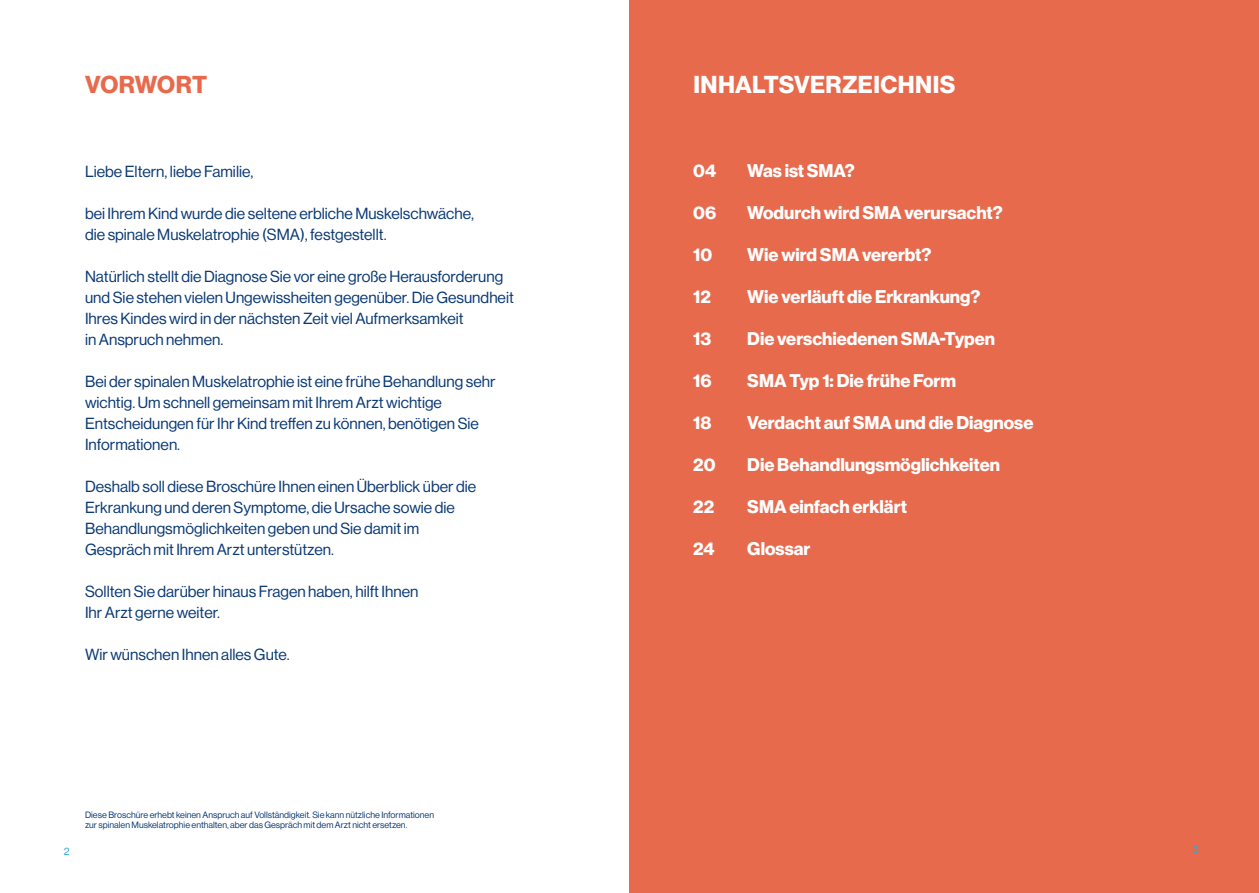
<style>
.page{position:relative;width:1259px;height:893px;background:#fff}
.page>*{position:absolute;margin:0;border:0;box-sizing:border-box;transform-origin:0 0}
.t1{font:700 24px "Volta Modern Display 75";letter-spacing:.02em;color:#fff}
.t2{font:700 24px "Volta Modern Display 75";letter-spacing:.005em;color:#e86a4d}
.t3{font:700 18px "Volta Modern Display 75";color:#fff}
.t4{font:15.75px/21px "Volta Modern Display 55 Roman";color:#0a3974}
.t5{font:10.5px "Volta Modern Display 55 Roman";color:#2aa9dd}
.t6{font:9px/10.8px "Volta Modern Display 55 Roman";color:#0a3974}
</style>
<div class="page">
<div style="left:629px;top:0;width:630px;height:893px;background:#e86a4d"></div>
<h1 class="t2" style="left:85px;top:71px;width:123px">VORWORT</h1>
<h1 class="t1" style="left:693px;top:71px;width:263px">INHALTSVERZEICHNIS</h1>
<p class="t4" style="left:85px;top:161px;width:170px">Liebe Eltern, liebe Familie,</p>
<p class="t4" style="left:85px;top:203px;width:390px">bei Ihrem Kind wurde die seltene erbliche Muskelschwäche, die spinale Muskelatrophie (SMA), festgestellt.</p>
<p class="t4" style="left:85px;top:266px;width:430px">Natürlich stellt die Diagnose Sie vor eine große Herausforderung und Sie stehen vielen Ungewissheiten gegenüber. Die Gesundheit Ihres Kindes wird in der nächsten Zeit viel Aufmerksamkeit<br>in Anspruch nehmen.</p>
<p class="t4" style="left:85px;top:371px;width:412px">Bei der spinalen Muskelatrophie ist eine frühe Behandlung sehr wichtig. Um schnell gemeinsam mit Ihrem Arzt wichtige Entscheidungen für Ihr Kind treffen zu können, benötigen Sie Informationen.</p>
<p class="t4" style="left:85px;top:476px;width:392px">Deshalb soll diese Broschüre Ihnen einen Überblick über die Erkrankung und deren Symptome, die Ursache sowie die Behandlungsmöglichkeiten geben und Sie damit im Gespräch mit Ihrem Arzt unterstützen.</p>
<p class="t4" style="left:85px;top:581px;width:335px">Sollten Sie darüber hinaus Fragen haben, hilft Ihnen<br>Ihr Arzt gerne weiter.</p>
<p class="t4" style="left:85px;top:644px;width:206px">Wir wünschen Ihnen alles Gute.</p>
<p class="t6" style="left:85px;top:809px;width:350px">Diese Broschüre erhebt keinen Anspruch auf Vollständigkeit. Sie kann nützliche Informationen zur spinalen Muskelatrophie enthalten, aber das Gespräch mit dem Arzt nicht ersetzen.</p>
<p class="t3" style="left:693px;top:160px;width:24px">04</p>
<p class="t3" style="left:747px;top:160px;width:109px">Was ist SMA?</p>
<p class="t3" style="left:693px;top:202px;width:24px">06</p>
<p class="t3" style="left:747px;top:202px;width:257px">Wodurch wird SMA verursacht?</p>
<p class="t3" style="left:693px;top:244px;width:21px">10</p>
<p class="t3" style="left:747px;top:244px;width:186px">Wie wird SMA vererbt?</p>
<p class="t3" style="left:693px;top:286px;width:19px">12</p>
<p class="t3" style="left:747px;top:286px;width:235px">Wie verläuft die Erkrankung?</p>
<p class="t3" style="left:693px;top:328px;width:20px">13</p>
<p class="t3" style="left:747px;top:328px;width:249px">Die verschiedenen SMA-Typen</p>
<p class="t3" style="left:693px;top:370px;width:20px">16</p>
<p class="t3" style="left:747px;top:370px;width:210px">SMA Typ 1: Die frühe Form</p>
<p class="t3" style="left:693px;top:412px;width:20px">18</p>
<p class="t3" style="left:747px;top:412px;width:288px">Verdacht auf SMA und die Diagnose</p>
<p class="t3" style="left:693px;top:454px;width:24px">20</p>
<p class="t3" style="left:747px;top:454px;width:254px">Die Behandlungsmöglichkeiten</p>
<p class="t3" style="left:693px;top:496px;width:23px">22</p>
<p class="t3" style="left:747px;top:496px;width:161px">SMA einfach erklärt</p>
<p class="t3" style="left:693px;top:538px;width:23px">24</p>
<p class="t3" style="left:747px;top:538px;width:65px">Glossar</p>
<p class="t5" style="left:64px;top:845px;width:7px">2</p>
<p class="t5" style="left:1192px;top:843px;width:7px">3</p>
</div>
